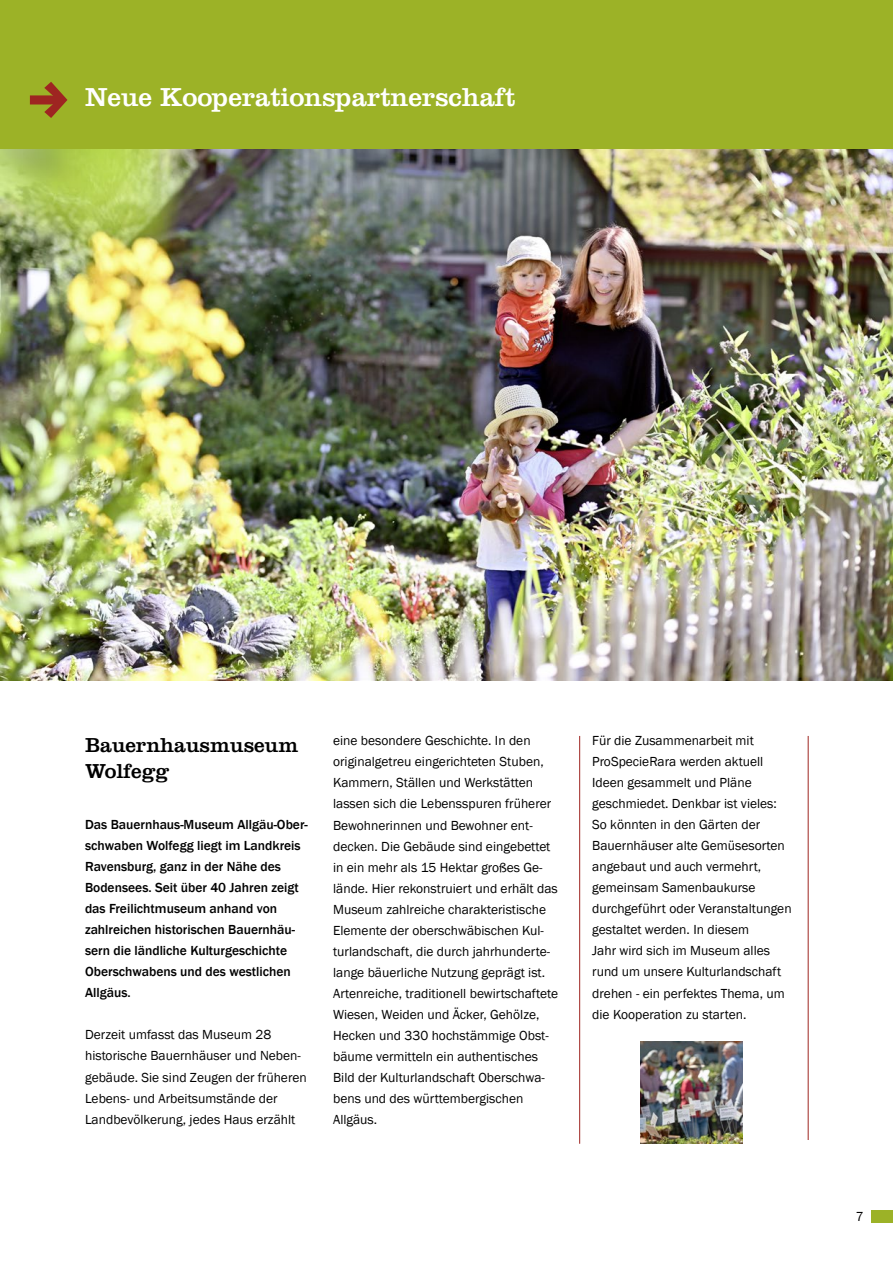
<style>
.page{position:relative;width:893px;height:1263px;background:#fff}
.page>*{position:absolute;margin:0;border:0;box-sizing:border-box;transform-origin:0 0}
.t1{font:27px "Clarendon";letter-spacing:-.005em;color:#fff}
.t2{font:21px/25.2px "Clarendon";letter-spacing:-.005em;color:#000}
.t3{font:13.5px/21px "Franklin Gothic";color:#000}
.t4{font:500 13.5px/21px "Franklin Gothic";color:#000}
</style>
<div class="page">
<img style="left:0;top:149px;width:893px;height:531px">
<div style="left:0;top:0;width:893px;height:149px;background:#9cb227"></div>
<img style="left:640px;top:1042px;width:102px;height:102px">
<hr style="left:579px;top:736px;width:1px;height:408px;background:#9e2521">
<hr style="left:808px;top:736px;width:1px;height:404px;background:#9e2521">
<div style="left:872px;top:1210px;width:21px;height:12px;background:#9cb227"></div>
<h1 class="t1" style="left:85px;top:82px;width:432px">Neue Kooperationspartnerschaft</h1>
<h2 class="t2" style="left:85px;top:732px;width:215px">Bauernhausmuseum<br>Wolfegg</h2>
<p class="t4" style="left:85px;top:814px;width:224px">Das Bauernhaus-Museum Allgäu-Ober&shy;schwaben Wolfegg liegt im Landkreis<br>Ravensburg, ganz in der Nähe des<br>Bodensees. Seit über 40 Jahren zeigt das Freilichtmuseum anhand von zahlreichen historischen Bauernhäu&shy;sern die ländliche Kulturgeschichte<br>Oberschwabens und des westlichen<br>Allgäus.</p>
<p class="t3" style="left:85px;top:1025px;width:223px">Derzeit umfasst das Museum 28 historische Bauernhäuser und Neben&shy;gebäude. Sie sind Zeugen der früheren Lebens- und Arbeitsumstände der Landbevölkerung, jedes Haus erzählt</p>
<p class="t3" style="left:333px;top:731px;width:227px">eine besondere Geschichte. In den originalgetreu eingerichteten Stuben, Kammern, Ställen und Werkstätten lassen sich die Lebensspuren früherer Bewohnerinnen und Bewohner ent&shy;decken. Die Gebäude sind eingebettet in ein mehr als 15 Hektar großes Ge&shy;lände. Hier rekonstruiert und erhält das Museum zahlreiche charakteristische Elemente der oberschwäbischen Kul&shy;turlandschaft, die durch jahrhunderte&shy;lange bäuerliche Nutzung geprägt ist.<br>Artenreiche, traditionell bewirtschaftete Wiesen, Weiden und Äcker, Gehölze, Hecken und 330 hochstämmige Obst&shy;bäume vermitteln ein authentisches Bild der Kulturlandschaft Oberschwa&shy;bens und des württembergischen Allgäus.</p>
<p class="t3" style="left:592px;top:731px;width:201px">Für die Zusammenarbeit mit<br>ProSpecieRara werden aktuell<br>Ideen gesammelt und Pläne geschmiedet. Denkbar ist vieles:<br>So könnten in den Gärten der<br>Bauernhäuser alte Gemüsesorten angebaut und auch vermehrt, gemeinsam Samenbaukurse durchgeführt oder Veranstaltungen gestaltet werden. In diesem<br>Jahr wird sich im Museum alles rund um unsere Kulturlandschaft drehen - ein perfektes Thema, um die Kooperation zu starten.</p>
<p class="t3" style="left:856px;top:1207px;width:9px">7</p>
</div>
